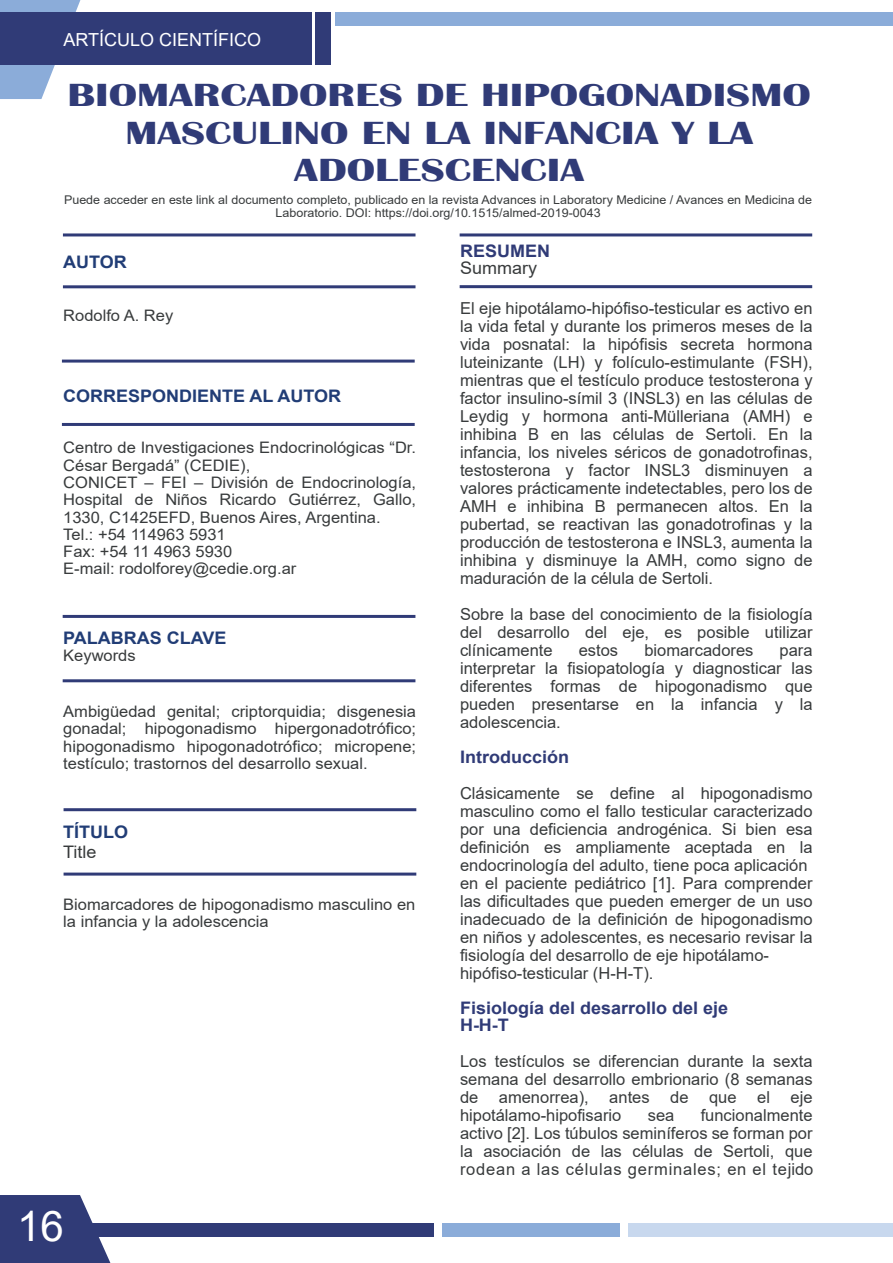
<style>
.page{position:relative;width:893px;height:1263px;background:#fff}
.page>*{position:absolute;margin:0;border:0;box-sizing:border-box;transform-origin:0 0}
.t1{font:42.15px "Arial";color:#fff}
.t2{font:700 33px/37.5px "Britannic";color:#303b77;text-align:center;scale:1.33 1}
.t3{font:18px "Arial";color:#fff}
.t4{font:700 17.25px/17.2px "Arial";color:#303b77;scale:1.04 1}
.t5{font:700 17.25px "Arial";color:#213d76;scale:1.04 1}
.t6{font:17.25px "Arial";color:#383b3c;scale:1.04 1}
.t7{font:16.5px/18px "Arial";color:#383b3c;text-align:justify}
.t8{font:15.9px/17.2px "Arial";color:#383b3c;scale:1.04 1}
.t9{font:12px/13.5px "Arial";color:#383b3c;text-align:center;scale:1.04 1}
</style>
<div class="page">
<svg style="left:0;top:0;width:80px;height:99px"></svg>
<div style="left:0;top:13px;width:312px;height:52px;background:#303b77"></div>
<div style="left:315px;top:13px;width:15px;height:52px;background:#303b77"></div>
<div style="left:335px;top:13px;width:558px;height:13px;background:#8bacd9"></div>
<div style="left:80px;top:1223px;width:354px;height:14px;background:#303b77"></div>
<div style="left:442px;top:1223px;width:177px;height:14px;background:#8bacd9"></div>
<div style="left:629px;top:1223px;width:264px;height:14px;background:#c8d8ee"></div>
<svg style="left:0;top:1195px;width:110px;height:68px"></svg>
<hr style="left:62px;top:360px;width:353px;height:3px;background:#303b77">
<hr style="left:62px;top:423px;width:353px;height:3px;background:#303b77">
<hr style="left:63px;top:615px;width:352px;height:3px;background:#303b77">
<hr style="left:63px;top:679px;width:352px;height:3px;background:#303b77">
<hr style="left:64px;top:808px;width:352px;height:3px;background:#303b77">
<hr style="left:64px;top:872px;width:352px;height:3px;background:#303b77">
<hr style="left:63px;top:233px;width:352px;height:3px;background:#303b77">
<hr style="left:63px;top:285px;width:352px;height:3px;background:#303b77">
<hr style="left:460px;top:233px;width:352px;height:3px;background:#303b77">
<hr style="left:460px;top:285px;width:352px;height:3px;background:#303b77">
<p class="t3" style="left:63px;top:28px;width:199px">ARTÍCULO CIENTÍFICO</p>
<h2 class="t2" style="left:68px;top:77px;width:560px">BIOMARCADORES DE HIPOGONADISMO<br>MASCULINO EN LA INFANCIA Y LA<br>ADOLESCENCIA</h2>
<p class="t9" style="left:64px;top:193px;width:721px">Puede acceder en este link al documento completo, publicado en la revista Advances in Laboratory Medicine / Avances en Medicina de<br>Laboratorio. DOI: https://doi.org/10.1515/almed-2019-0043</p>
<p class="t5" style="left:63px;top:250px;width:63px">AUTOR</p>
<p class="t8" style="left:63px;top:307px;width:107px">Rodolfo A. Rey</p>
<p class="t5" style="left:63px;top:383px;width:269px">CORRESPONDIENTE AL AUTOR</p>
<p class="t8" style="left:63px;top:439px;width:341px">Centro de Investigaciones Endocrinológicas “Dr.<br>César Bergadá” (CEDIE),<br>CONICET – FEI – División de Endocrinología, Hospital de Niños Ricardo Gutiérrez, Gallo, 1330, C1425EFD, Buenos Aires, Argentina.<br>Tel.: +54 114963 5931<br>Fax: +54 11 4963 5930<br>E-mail: rodolforey@cedie.org.ar</p>
<p class="t5" style="left:63px;top:625px;width:159px">PALABRAS CLAVE</p>
<p class="t8" style="left:63px;top:646px;width:71px">Keywords</p>
<p class="t8" style="left:63px;top:703px;width:341px;text-align:justify">Ambigüedad genital; criptorquidia; disgenesia gonadal; hipogonadismo hipergonadotrófico; hipogonadismo hipogonadotrófico; micropene; testículo; trastornos del desarrollo sexual.</p>
<p class="t5" style="left:63px;top:820px;width:64px">TÍTULO</p>
<p class="t6" style="left:63px;top:840px;width:34px">Title</p>
<p class="t8" style="left:63px;top:896px;width:340px">Biomarcadores de hipogonadismo masculino en la infancia y la adolescencia</p>
<h1 class="t1" style="left:17px;top:1197px;width:48px">16</h1>
<p class="t4" style="left:460px;top:242px;width:88px">RESUMEN</p>
<p class="t6" style="left:460px;top:256px;width:76px">Summary</p>
<p class="t7" style="left:460px;top:299px;width:354px">El eje hipotálamo-hipófiso-testicular es activo en la vida fetal y durante los primeros meses de la vida posnatal: la hipófisis secreta hormona luteinizante (LH) y folículo-estimulante (FSH), mientras que el testículo produce testosterona y factor insulino-símil 3 (INSL3) en las células de Leydig y hormona anti-Mülleriana (AMH) e inhibina B en las células de Sertoli. En la infancia, los niveles séricos de gonadotrofinas, testosterona y factor INSL3 disminuyen a valores prácticamente indetectables, pero los de AMH e inhibina B permanecen altos. En la pubertad, se reactivan las gonadotrofinas y la producción de testosterona e INSL3, aumenta la inhibina y disminuye la AMH, como signo de maduración de la célula de Sertoli.</p>
<p class="t7" style="left:460px;top:605px;width:354px">Sobre la base del conocimiento de la fisiología del desarrollo del eje, es posible utilizar clínicamente</p>
<p class="t7" style="left:579px;top:641px;width:41px">estos</p>
<p class="t7" style="left:644px;top:641px;width:111px">biomarcadores</p>
<p class="t7" style="left:460px;top:641px;width:354px;text-indent:320px">para interpretar la fisiopatología y diagnosticar las diferentes formas de hipogonadismo que pueden presentarse en la infancia y la adolescencia.</p>
<p class="t4" style="left:460px;top:748px;width:106px">Introducción</p>
<p class="t7" style="left:460px;top:784px;width:354px;text-align:left">Clásicamente se define al hipogonadismo masculino como el fallo testicular caracterizado por una deficiencia androgénica. Si bien esa definición es ampliamente aceptada en la endocrinología del adulto, tiene poca aplicación en el paciente pediátrico [1]. Para comprender las dificultades que pueden emerger de un uso inadecuado de la definición de hipogonadismo en niños y adolescentes, es necesario revisar la fisiología del desarrollo de eje hipotálamo&shy;hipófiso-testicular (H-H-T).</p>
<p class="t4" style="left:460px;top:1000px;width:259px">Fisiología del desarrollo del eje<br>H-H-T</p>
<p class="t7" style="left:460px;top:1052px;width:354px">Los testículos se diferencian durante la sexta semana del desarrollo embrionario (8 semanas de amenorrea), antes de que el eje hipotálamo-hipofisario</p>
<p class="t7" style="left:460px;top:1106px;width:355px;text-indent:241px">funcionalmente activo [2]. Los túbulos seminíferos se forman por la asociación de las células de Sertoli, que rodean a las células germinales; en el tejido</p>
<p class="t7" style="left:648px;top:1106px;width:28px">sea</p>
</div>
